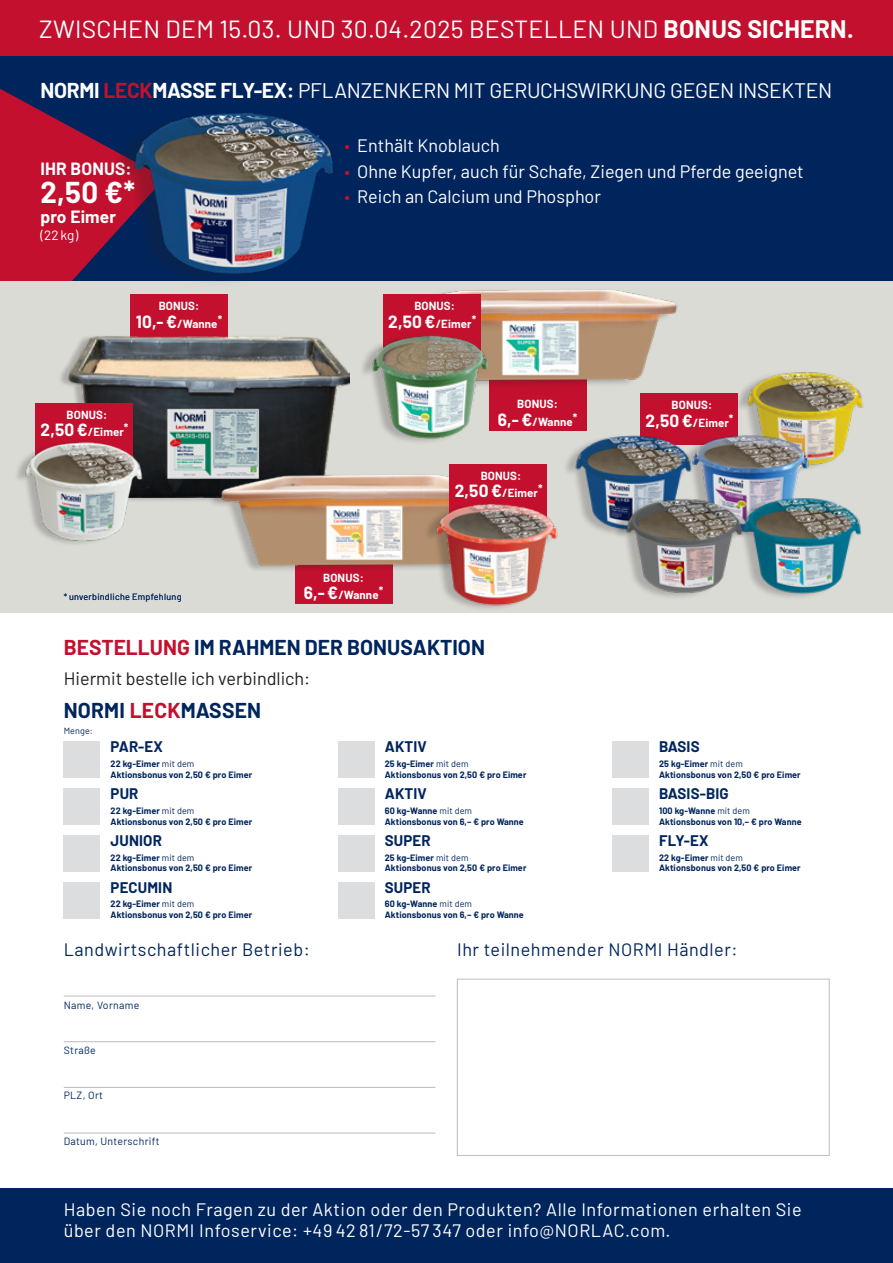
<style>
.page{position:relative;width:893px;height:1263px;background:#fff}
.page>*{position:absolute;margin:0;border:0;box-sizing:border-box;transform-origin:0 0}
.t1{font:700 29.4px "Barlow";color:#fff}
.t2{font:24.75px "Barlow";letter-spacing:.01em;color:#fff}
.t3{font:21px "Barlow";letter-spacing:-.015em;color:#fff}
.t4{font:700 21px "Barlow";color:#00255d}
.t5{font:18px/21px "Barlow";letter-spacing:.025em;color:#fff}
.t6{font:18px "Barlow";color:#fff}
.t7{font:18px "Barlow";letter-spacing:.03em;color:#00255d}
.t8{font:18px "Barlow";color:#231f20}
.t9{font:700 17.25px "Barlow";letter-spacing:.01em;color:#fff}
.t10{font:700 15px "Barlow";letter-spacing:.01em;color:#00255d}
.t11{font:13.5px "Barlow";color:#fff}
.t12{font:700 11.55px/17.2px "Barlow";letter-spacing:.01em;color:#fff;text-align:center}
.t13{font:10.5px "Barlow";letter-spacing:.03em;color:#00255d}
.t14{font:700 9px/10.8px "Barlow";letter-spacing:.01em;color:#00255d}
.t15{font:9px "Barlow";letter-spacing:.03em;color:#00255d}
.s1{font-weight:700}
.s2{font-weight:700;color:#c3102e}
.s3{font-size:17.25px}
.s4{color:#c3102e}
.s5{font-weight:400}
</style>
<div class="page">
<div style="left:0;top:55px;width:893px;height:226px;background:#00255d"></div>
<svg style="left:0;top:89px;width:110px;height:192px"></svg>
<div style="left:0;top:281px;width:893px;height:331px;background:#dbdbd6"></div>
<div style="left:0;top:1188px;width:893px;height:75px;background:#00255d"></div>
<hr style="left:64px;top:996px;width:371px;height:1px;background:#bcbdc0">
<hr style="left:64px;top:1041px;width:371px;height:1px;background:#bcbdc0">
<hr style="left:64px;top:1087px;width:371px;height:1px;background:#bcbdc0">
<hr style="left:64px;top:1133px;width:371px;height:1px;background:#bcbdc0">
<div style="left:457px;top:979px;width:372px;height:176px;border:1px solid #bcbdc0"></div>
<div style="left:0;top:0;width:893px;height:55px;background:#c3102e"></div>
<div style="left:64px;top:742px;width:36px;height:36px;background:#dcdddf"></div>
<div style="left:64px;top:882px;width:36px;height:36px;background:#dcdddf"></div>
<div style="left:64px;top:788px;width:36px;height:37px;background:#dcdddf"></div>
<div style="left:64px;top:835px;width:36px;height:36px;background:#dcdddf"></div>
<div style="left:338px;top:835px;width:36px;height:36px;background:#dcdddf"></div>
<div style="left:338px;top:742px;width:36px;height:36px;background:#dcdddf"></div>
<div style="left:338px;top:882px;width:36px;height:36px;background:#dcdddf"></div>
<div style="left:338px;top:788px;width:36px;height:37px;background:#dcdddf"></div>
<div style="left:612px;top:788px;width:36px;height:37px;background:#dcdddf"></div>
<div style="left:612px;top:835px;width:36px;height:36px;background:#dcdddf"></div>
<div style="left:612px;top:742px;width:36px;height:36px;background:#dcdddf"></div>
<img style="left:441px;top:290px;width:237px;height:141px">
<div style="left:383px;top:294px;width:97px;height:59px;background:#c3102e"></div>
<div style="left:359px;top:333px;width:125px;height:112px;background:#231f20;opacity:.25"></div>
<img style="left:369px;top:336px;width:118px;height:31px">
<div style="left:130px;top:294px;width:98px;height:61px;background:#c3102e"></div>
<div style="left:57px;top:334px;width:290px;height:169px;background:#231f20;opacity:.25"></div>
<img style="left:68px;top:336px;width:279px;height:161px">
<div style="left:35px;top:403px;width:98px;height:59px;background:#c3102e"></div>
<div style="left:13px;top:440px;width:124px;height:106px;background:#231f20;opacity:.25"></div>
<img style="left:23px;top:437px;width:122px;height:107px">
<img style="left:195px;top:367px;width:340px;height:246px">
<div style="left:449px;top:464px;width:98px;height:59px;background:#c3102e"></div>
<img style="left:391px;top:486px;width:198px;height:127px">
<div style="left:640px;top:393px;width:98px;height:51px;background:#c3102e"></div>
<div style="left:734px;top:370px;width:124px;height:102px;background:#231f20;opacity:.25"></div>
<img style="left:739px;top:370px;width:124px;height:102px">
<div style="left:563px;top:434px;width:124px;height:103px;background:#231f20;opacity:.25"></div>
<img style="left:573px;top:434px;width:106px;height:102px">
<div style="left:679px;top:434px;width:125px;height:104px;background:#231f20;opacity:.25"></div>
<img style="left:690px;top:433px;width:122px;height:62px">
<div style="left:613px;top:497px;width:125px;height:103px;background:#231f20;opacity:.25"></div>
<img style="left:624px;top:495px;width:117px;height:100px">
<div style="left:731px;top:496px;width:126px;height:104px;background:#231f20;opacity:.25"></div>
<img style="left:741px;top:495px;width:121px;height:101px">
<div style="left:110px;top:108px;width:216px;height:178px;background:#231f20;opacity:.25"></div>
<img style="left:128px;top:108px;width:205px;height:176px">
<h2 class="t2" style="left:39px;top:11px;width:816px">ZWISCHEN DEM 15.03. UND 30.04.2025 BESTELLEN UND <span class="s1">BONUS SICHERN.</span></h2>
<h3 class="t3" style="left:40px;top:75px;width:793px"><span class="s1">NORMI</span> <span class="s2">LECK</span><span class="s1">MASSE FLY-EX:</span> PFLANZENKERN MIT GERUCHSWIRKUNG GEGEN INSEKTEN</h3>
<h3 class="t9" style="left:40px;top:156px;width:93px">IHR BONUS:</h3>
<h1 class="t1" style="left:40px;top:170px;width:96px">2,50 €*</h1>
<h3 class="t9" style="left:40px;top:204px;width:77px">pro Eimer</h3>
<h3 class="t11" style="left:40px;top:225px;width:39px">(22 kg)</h3>
<p class="t12" style="left:136px;top:297px;width:88px">BONUS:<br><span class="s3">10,-€</span>/Wanne*</p>
<p class="t12" style="left:41px;top:405px;width:89px">BONUS:<br><span class="s3">2,50€</span>/Eimer*</p>
<p class="t15" style="left:64px;top:590px;width:119px">* unverbindliche Empfehlung</p>
<h3 class="t6" style="left:344px;top:133px;width:157px"><span class="s4">•</span> Enthält Knoblauch</h3>
<h3 class="t6" style="left:344px;top:158px;width:461px"><span class="s4">•</span> Ohne Kupfer, auch für Schafe, Ziegen und Pferde geeignet</h3>
<h3 class="t6" style="left:344px;top:183px;width:258px"><span class="s4">•</span> Reich an Calcium und Phosphor</h3>
<p class="t12" style="left:388px;top:297px;width:89px">BONUS:<br><span class="s3">2,50€</span>/Eimer*</p>
<p class="t12" style="left:498px;top:395px;width:81px">BONUS:<br><span class="s3">6,-€</span>/Wanne*</p>
<p class="t12" style="left:304px;top:568px;width:81px">BONUS:<br><span class="s3">6,-€</span>/Wanne*</p>
<p class="t12" style="left:455px;top:466px;width:89px">BONUS:<br><span class="s3">2,50€</span>/Eimer*</p>
<p class="t12" style="left:645px;top:396px;width:89px">BONUS:<br><span class="s3">2,50€</span>/Eimer*</p>
<h3 class="t4" style="left:64px;top:631px;width:423px"><span class="s4">BESTELLUNG</span> IM RAHMEN DER BONUSAKTION</h3>
<h3 class="t8" style="left:64px;top:665px;width:248px">Hiermit bestelle ich verbindlich:</h3>
<h3 class="t4" style="left:64px;top:695px;width:199px">NORMI <span class="s4">LECK</span>MASSEN</h3>
<p class="t15" style="left:64px;top:724px;width:31px">Menge:</p>
<h3 class="t10" style="left:111px;top:736px;width:54px">PAR-EX</h3>
<p class="t14" style="left:111px;top:758px;width:143px">22 kg-Eimer <span class="s5">mit dem<br></span>Aktionsbonus von 2,50 € pro Eimer</p>
<h3 class="t10" style="left:385px;top:736px;width:44px">AKTIV</h3>
<p class="t14" style="left:385px;top:758px;width:143px">25 kg-Eimer <span class="s5">mit dem<br></span>Aktionsbonus von 2,50 € pro Eimer</p>
<h3 class="t10" style="left:111px;top:783px;width:29px">PUR</h3>
<p class="t14" style="left:111px;top:804px;width:143px">22 kg-Eimer <span class="s5">mit dem<br></span>Aktionsbonus von 2,50 € pro Eimer</p>
<h3 class="t10" style="left:111px;top:829px;width:53px">JUNIOR</h3>
<p class="t14" style="left:111px;top:851px;width:143px">22 kg-Eimer <span class="s5">mit dem<br></span>Aktionsbonus von 2,50 € pro Eimer</p>
<h3 class="t10" style="left:111px;top:876px;width:63px">PECUMIN</h3>
<p class="t14" style="left:111px;top:898px;width:143px">22 kg-Eimer <span class="s5">mit dem<br></span>Aktionsbonus von 2,50 € pro Eimer</p>
<h3 class="t10" style="left:385px;top:783px;width:44px">AKTIV</h3>
<p class="t14" style="left:385px;top:804px;width:141px">60 kg-Wanne <span class="s5">mit dem<br></span>Aktionsbonus von 6,– € pro Wanne</p>
<h3 class="t10" style="left:385px;top:829px;width:47px">SUPER</h3>
<p class="t14" style="left:385px;top:851px;width:143px">25 kg-Eimer <span class="s5">mit dem<br></span>Aktionsbonus von 2,50 € pro Eimer</p>
<h3 class="t10" style="left:385px;top:876px;width:47px">SUPER</h3>
<p class="t14" style="left:385px;top:898px;width:141px">60 kg-Wanne <span class="s5">mit dem<br></span>Aktionsbonus von 6,– € pro Wanne</p>
<h3 class="t10" style="left:659px;top:736px;width:42px">BASIS</h3>
<p class="t14" style="left:659px;top:758px;width:143px">25 kg-Eimer <span class="s5">mit dem<br></span>Aktionsbonus von 2,50 € pro Eimer</p>
<h3 class="t10" style="left:659px;top:783px;width:71px">BASIS-BIG</h3>
<p class="t14" style="left:659px;top:804px;width:144px">100 kg-Wanne <span class="s5">mit dem<br></span>Aktionsbonus von 10,– € pro Wanne</p>
<h3 class="t10" style="left:659px;top:829px;width:51px">FLY-EX</h3>
<p class="t14" style="left:659px;top:851px;width:143px">22 kg-Eimer <span class="s5">mit dem<br></span>Aktionsbonus von 2,50 € pro Eimer</p>
<h3 class="t7" style="left:64px;top:936px;width:248px">Landwirtschaftlicher Betrieb:</h3>
<p class="t13" style="left:64px;top:998px;width:77px">Name, Vorname</p>
<p class="t13" style="left:64px;top:1043px;width:34px">Straße</p>
<p class="t13" style="left:64px;top:1088px;width:41px">PLZ, Ort</p>
<p class="t13" style="left:64px;top:1133px;width:97px">Datum, Unterschrift</p>
<h3 class="t7" style="left:457px;top:936px;width:282px">Ihr teilnehmender NORMI Händler:</h3>
<h3 class="t5" style="left:64px;top:1198px;width:739px">Haben Sie noch Fragen zu der Aktion oder den Produkten? Alle Informationen erhalten Sie über den NORMI Infoservice: +49 42 81/72-57 347 oder info@NORLAC.com.</h3>
</div>
